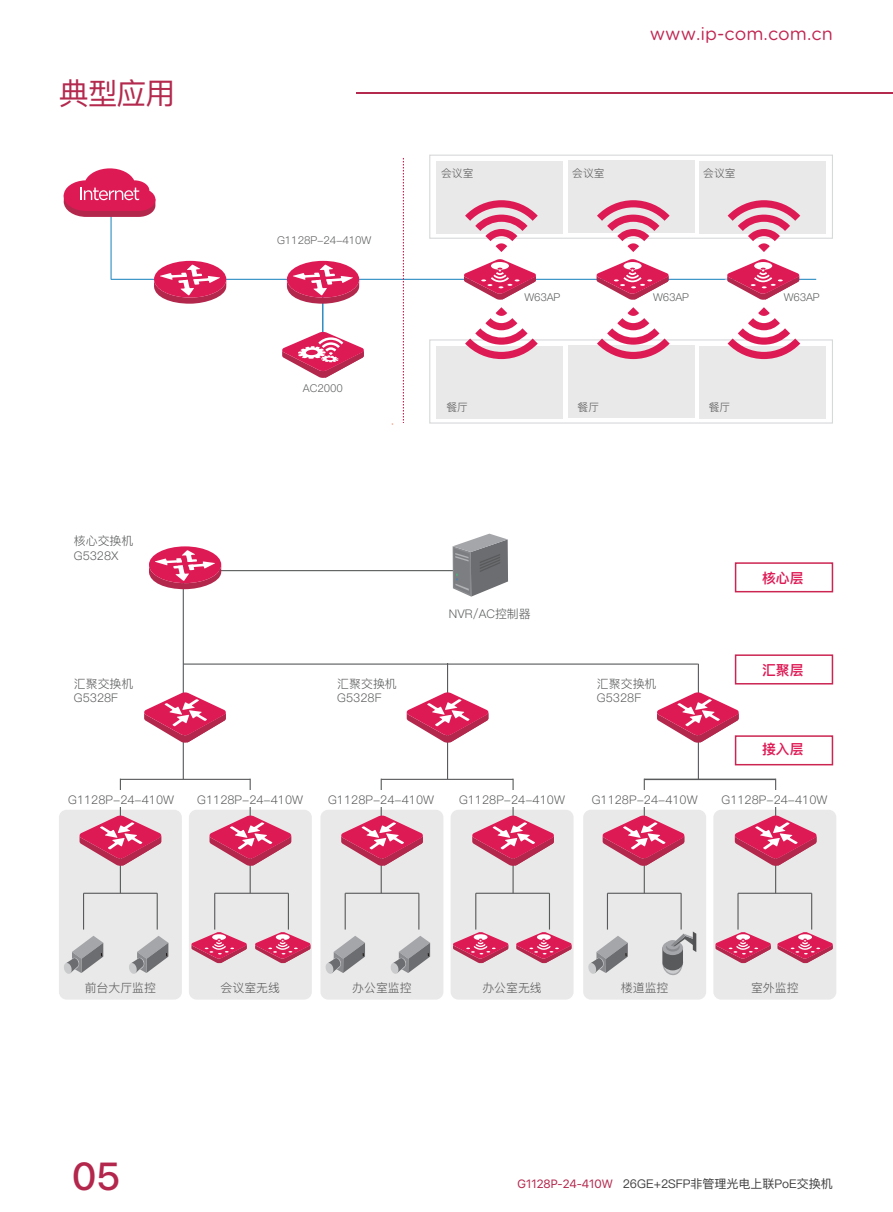
<style>
.page{position:relative;width:893px;height:1212px;background:#fff}
.page>*{position:absolute;margin:0;border:0;box-sizing:border-box;transform-origin:0 0}
.t1{font:500 38.85px "SF Pro Display";color:#b4274d}
.t2{font:30px "Ping Fang SC Medium";color:#b4294e}
.t3{font:18px "Gotham Rounded";color:#c12652}
.t4{font:13.8px "Ping Fang SC Heavy";color:#de1a55}
.t5{font:12px "Ping Fang SC Medium";color:#3e3e3f}
.t6{font:11.85px/14.2px "Ping Fang SC Regular";color:#595a5b}
.t7{font:10.8px "Ping Fang SC Regular";letter-spacing:-.01em;color:#595a5b}
.s1{font-family:"SF Pro Display";color:#b4294e}
</style>
<div class="page">
<hr style="left:356px;top:92px;width:537px;height:2px;background:#b4294e">
<hr style="left:111px;top:279px;width:705px;height:1px;background:#2e8ec3">
<hr style="left:111px;top:209px;width:1px;height:71px;background:#2e8ec3">
<hr style="left:322px;top:285px;width:1px;height:70px;background:#2e8ec3">
<svg style="left:64px;top:168px;width:91px;height:49px"></svg>
<div style="left:429px;top:155px;width:404px;height:84px;border:1px solid #d7d8da"></div>
<div style="left:437px;top:161px;width:126px;height:72px;background:#eae9e9"></div>
<div style="left:568px;top:161px;width:126px;height:72px;background:#eae9e9"></div>
<div style="left:699px;top:161px;width:127px;height:72px;background:#eae9e9"></div>
<div style="left:429px;top:339px;width:404px;height:85px;border:1px solid #d7d8da"></div>
<div style="left:437px;top:346px;width:126px;height:72px;background:#eae9e9"></div>
<div style="left:568px;top:345px;width:126px;height:72px;background:#eae9e9"></div>
<div style="left:699px;top:346px;width:127px;height:72px;background:#eae9e9"></div>
<svg style="left:403px;top:158px;width:1px;height:265px"></svg>
<svg style="left:463px;top:259px;width:73px;height:41px"></svg>
<svg style="left:465px;top:200px;width:73px;height:52px"></svg>
<svg style="left:465px;top:307px;width:73px;height:52px"></svg>
<svg style="left:724px;top:259px;width:76px;height:41px"></svg>
<svg style="left:728px;top:200px;width:72px;height:52px"></svg>
<svg style="left:728px;top:307px;width:72px;height:52px"></svg>
<svg style="left:596px;top:259px;width:73px;height:41px"></svg>
<svg style="left:597px;top:200px;width:73px;height:52px"></svg>
<svg style="left:597px;top:307px;width:73px;height:52px"></svg>
<div style="left:59px;top:810px;width:123px;height:189px;background:#eae9e9;border-radius:8px"></div>
<div style="left:189px;top:810px;width:123px;height:189px;background:#eae9e9;border-radius:8px"></div>
<svg style="left:191px;top:932px;width:56px;height:31px"></svg>
<hr style="left:190px;top:570px;width:266px;height:1px;background:#595a5b">
<hr style="left:183px;top:663px;width:515px;height:2px;background:#595a5b">
<hr style="left:120px;top:779px;width:130px;height:1px;background:#595a5b">
<hr style="left:183px;top:565px;width:1px;height:214px;background:#595a5b">
<hr style="left:120px;top:779px;width:1px;height:114px;background:#595a5b">
<hr style="left:84px;top:893px;width:73px;height:1px;background:#595a5b">
<hr style="left:83px;top:893px;width:1px;height:36px;background:#595a5b">
<hr style="left:157px;top:893px;width:1px;height:36px;background:#595a5b">
<hr style="left:215px;top:893px;width:73px;height:1px;background:#595a5b">
<hr style="left:214px;top:893px;width:1px;height:36px;background:#595a5b">
<hr style="left:288px;top:893px;width:1px;height:36px;background:#595a5b">
<svg style="left:144px;top:692px;width:82px;height:51px"></svg>
<hr style="left:250px;top:779px;width:1px;height:114px;background:#595a5b">
<svg style="left:453px;top:534px;width:55px;height:63px"></svg>
<svg style="left:64px;top:936px;width:39px;height:38px"></svg>
<svg style="left:129px;top:936px;width:39px;height:38px"></svg>
<div style="left:320px;top:810px;width:123px;height:189px;background:#eae9e9;border-radius:8px"></div>
<div style="left:451px;top:810px;width:123px;height:189px;background:#eae9e9;border-radius:8px"></div>
<hr style="left:381px;top:779px;width:132px;height:1px;background:#595a5b">
<hr style="left:447px;top:663px;width:1px;height:116px;background:#595a5b">
<hr style="left:381px;top:779px;width:1px;height:114px;background:#595a5b">
<hr style="left:512px;top:779px;width:2px;height:114px;background:#595a5b">
<svg style="left:325px;top:936px;width:40px;height:38px"></svg>
<svg style="left:391px;top:936px;width:39px;height:38px"></svg>
<div style="left:583px;top:810px;width:123px;height:189px;background:#eae9e9;border-radius:8px"></div>
<div style="left:713px;top:810px;width:123px;height:189px;background:#eae9e9;border-radius:8px"></div>
<hr style="left:644px;top:778px;width:132px;height:2px;background:#595a5b">
<hr style="left:698px;top:664px;width:1px;height:115px;background:#595a5b">
<hr style="left:644px;top:779px;width:1px;height:114px;background:#595a5b">
<hr style="left:775px;top:779px;width:1px;height:114px;background:#595a5b">
<svg style="left:588px;top:936px;width:40px;height:38px"></svg>
<svg style="left:662px;top:931px;width:34px;height:45px"></svg>
<div style="left:735px;top:562px;width:98px;height:30px;border:2px solid #cc2552"></div>
<div style="left:735px;top:654px;width:98px;height:30px;border:2px solid #cc2552"></div>
<div style="left:735px;top:735px;width:98px;height:30px;border:2px solid #cc2552"></div>
<svg style="left:453px;top:932px;width:56px;height:31px"></svg>
<svg style="left:516px;top:932px;width:56px;height:31px"></svg>
<svg style="left:715px;top:932px;width:56px;height:31px"></svg>
<svg style="left:777px;top:932px;width:56px;height:31px"></svg>
<svg style="left:282px;top:332px;width:82px;height:46px"></svg>
<svg style="left:406px;top:692px;width:83px;height:51px"></svg>
<svg style="left:657px;top:692px;width:82px;height:51px"></svg>
<svg style="left:734px;top:815px;width:83px;height:51px"></svg>
<svg style="left:602px;top:815px;width:83px;height:51px"></svg>
<svg style="left:472px;top:815px;width:82px;height:51px"></svg>
<svg style="left:341px;top:815px;width:82px;height:51px"></svg>
<svg style="left:209px;top:815px;width:83px;height:51px"></svg>
<svg style="left:79px;top:815px;width:83px;height:51px"></svg>
<hr style="left:345px;top:893px;width:74px;height:1px;background:#595a5b">
<hr style="left:345px;top:893px;width:1px;height:36px;background:#595a5b">
<hr style="left:418px;top:893px;width:1px;height:36px;background:#595a5b">
<hr style="left:476px;top:893px;width:73px;height:1px;background:#595a5b">
<hr style="left:475px;top:893px;width:1px;height:36px;background:#595a5b">
<hr style="left:549px;top:893px;width:1px;height:36px;background:#595a5b">
<hr style="left:607px;top:893px;width:74px;height:1px;background:#595a5b">
<hr style="left:607px;top:893px;width:1px;height:36px;background:#595a5b">
<hr style="left:681px;top:893px;width:1px;height:36px;background:#595a5b">
<hr style="left:738px;top:893px;width:74px;height:1px;background:#595a5b">
<hr style="left:737px;top:893px;width:2px;height:36px;background:#595a5b">
<hr style="left:811px;top:893px;width:1px;height:36px;background:#595a5b">
<div style="left:154px;top:261px;width:72px;height:37px;background:#de1a55;border-radius:50%"></div>
<svg style="left:154px;top:265px;width:72px;height:39px"></svg>
<svg style="left:149px;top:546px;width:72px;height:37px"></svg>
<svg style="left:149px;top:550px;width:72px;height:39px"></svg>
<div style="left:287px;top:261px;width:72px;height:37px;background:#de1a55;border-radius:50%"></div>
<svg style="left:287px;top:265px;width:72px;height:39px"></svg>
<div style="left:62px;top:790px;width:120px;height:17px;background:#fff"></div>
<div style="left:190px;top:790px;width:121px;height:17px;background:#fff"></div>
<div style="left:321px;top:790px;width:120px;height:17px;background:#fff"></div>
<div style="left:452px;top:790px;width:120px;height:17px;background:#fff"></div>
<div style="left:585px;top:790px;width:120px;height:17px;background:#fff"></div>
<div style="left:714px;top:790px;width:121px;height:17px;background:#fff"></div>
<svg style="left:255px;top:932px;width:56px;height:31px"></svg>
<h2 class="t2" style="left:59px;top:75px;width:118px">典型应用</h2>
<p class="t6" style="left:74px;top:534px;width:61px">核心交换机<br>G5328X</p>
<p class="t7" style="left:277px;top:234px;width:96px">G1128P-24-410W</p>
<p class="t7" style="left:303px;top:382px;width:41px">AC2000</p>
<p class="t7" style="left:441px;top:167px;width:34px">会议室</p>
<h3 class="t3" style="left:650px;top:22px;width:185px">www.ip-com.com.cn</h3>
<p class="t7" style="left:572px;top:167px;width:34px">会议室</p>
<p class="t7" style="left:703px;top:167px;width:34px">会议室</p>
<p class="t7" style="left:524px;top:291px;width:38px">W63AP</p>
<p class="t7" style="left:653px;top:291px;width:38px">W63AP</p>
<p class="t7" style="left:784px;top:291px;width:38px">W63AP</p>
<p class="t7" style="left:447px;top:400px;width:23px">餐厅</p>
<p class="t7" style="left:578px;top:400px;width:23px">餐厅</p>
<p class="t6" style="left:449px;top:606px;width:83px">NVR/AC控制器</p>
<p class="t7" style="left:709px;top:400px;width:23px">餐厅</p>
<p class="t4" style="left:762px;top:569px;width:43px">核心层</p>
<p class="t6" style="left:74px;top:677px;width:61px">汇聚交换机<br>G5328F</p>
<p class="t6" style="left:337px;top:677px;width:61px">汇聚交换机<br>G5328F</p>
<p class="t6" style="left:597px;top:677px;width:61px">汇聚交换机<br>G5328F</p>
<p class="t4" style="left:762px;top:662px;width:43px">汇聚层</p>
<p class="t4" style="left:762px;top:741px;width:43px">接入层</p>
<p class="t6" style="left:68px;top:792px;width:107px">G1128P-24-410W</p>
<p class="t6" style="left:197px;top:792px;width:107px">G1128P-24-410W</p>
<p class="t6" style="left:328px;top:792px;width:107px">G1128P-24-410W</p>
<p class="t6" style="left:459px;top:792px;width:107px">G1128P-24-410W</p>
<p class="t6" style="left:592px;top:792px;width:107px">G1128P-24-410W</p>
<p class="t6" style="left:721px;top:792px;width:107px">G1128P-24-410W</p>
<p class="t6" style="left:85px;top:980px;width:73px">前台大厅监控</p>
<p class="t6" style="left:221px;top:980px;width:61px">会议室无线</p>
<p class="t6" style="left:352px;top:980px;width:61px">办公室监控</p>
<p class="t6" style="left:482px;top:980px;width:61px">办公室无线</p>
<p class="t6" style="left:621px;top:980px;width:49px">楼道监控</p>
<p class="t6" style="left:751px;top:980px;width:49px">室外监控</p>
<h1 class="t1" style="left:72px;top:1148px;width:49px">05</h1>
<p class="t5" style="left:518px;top:1177px;width:317px"><span class="s1">G1128P-24-410W</span> 26GE+2SFP非管理光电上联PoE交换机</p>
</div>
